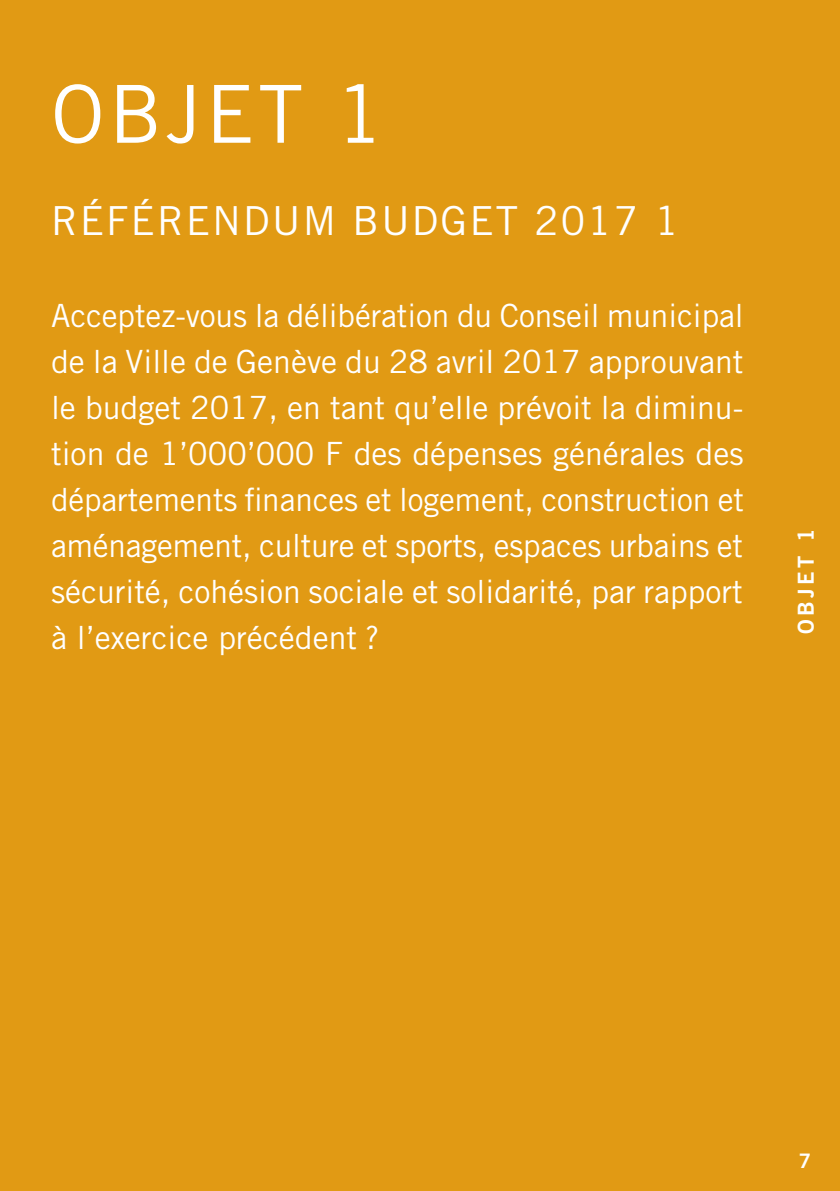
<style>
.page{position:relative;width:840px;height:1191px;background:#fff}
.page>*{position:absolute;margin:0;border:0;box-sizing:border-box;transform-origin:0 0}
.Chapter_page___Title{font:80px "Trade Gothic LT Std";letter-spacing:.05em;color:#fff}
.Chapter_page___Subti{font:40px "Trade Gothic LT Std";letter-spacing:.05em;color:#fff}
.Chapter_page___Text{font:32px/46px "Trade Gothic LT Std";color:#fff;text-align:justify}
.SIDEBARS_TEXT{font:22px "Trade Gothic LT Std Bd 2";letter-spacing:.15em;color:#fff}
.t1{font:20px "Trade Gothic LT Std Bd 2";color:#fff}
</style>
<div class="page">
<div style="left:0;top:0;width:839px;height:1191px;background:#e19a14"></div>
<p class="Chapter_page___Title" style="left:51px;top:66px;width:334px">OBJET 1</p>
<p class="Chapter_page___Subti" style="left:51px;top:196px;width:629px">RÉFÉRENDUM BUDGET 2017 1</p>
<p class="Chapter_page___Text" style="left:51px;top:292px;width:694px">Acceptez-vous la délibération du Conseil municipal de la Ville de Genève du 28 avril 2017 approuvant le budget 2017, en tant qu’elle prévoit la diminu&shy;tion de 1’000’000 F des dépenses générales des départements finances et logement, construction et aménagement, culture et sports, espaces urbains et sécurité, cohésion sociale et solidarité, par rapport à l’exercice précédent ?</p>
<p class="SIDEBARS_TEXT" style="left:791px;top:633px;width:106px;rotate:-90deg">OBJET 1</p>
<p class="t1" style="left:798px;top:1148px;width:14px">7</p>
</div>
